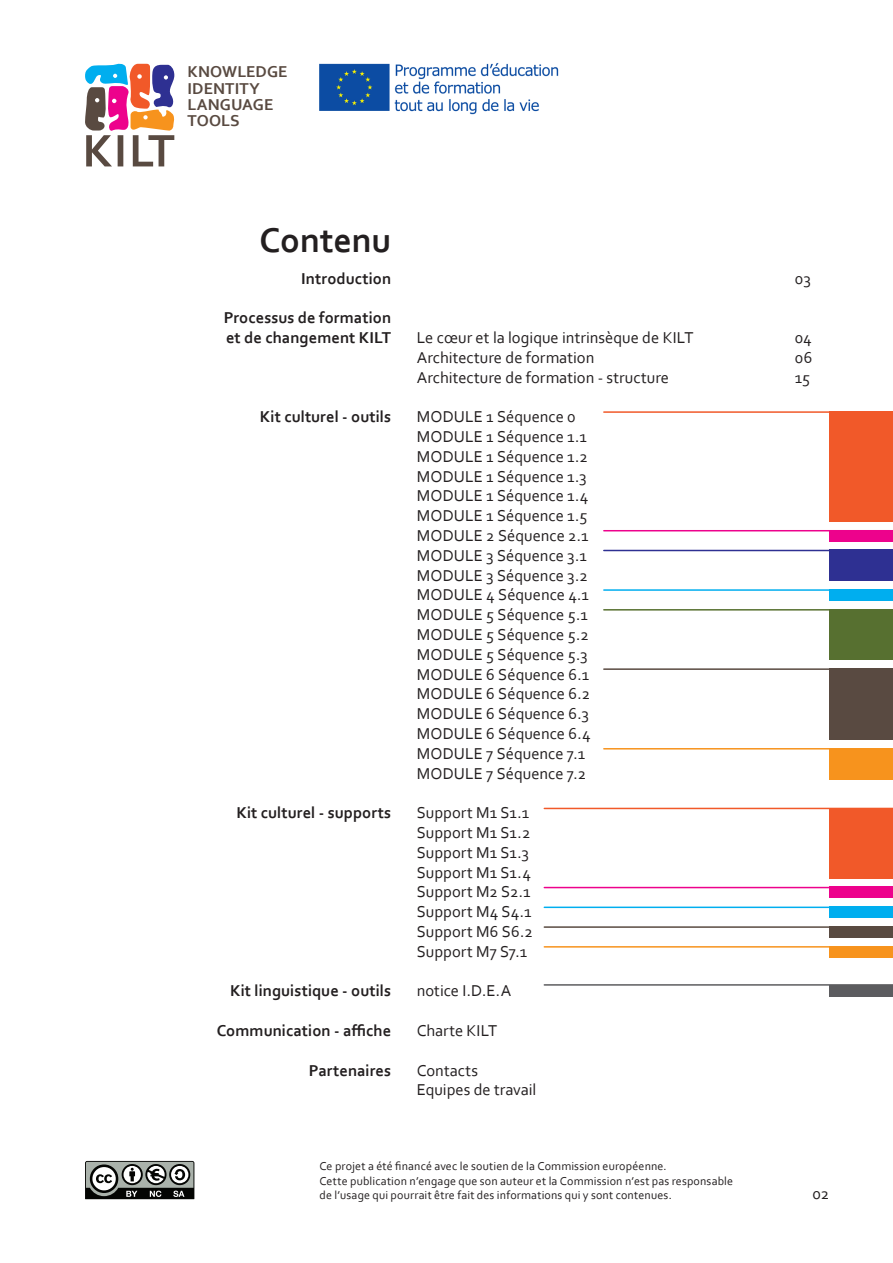
<style>
.page{position:relative;width:893px;height:1263px;background:#fff}
.page>*{position:absolute;margin:0;border:0;box-sizing:border-box;transform-origin:0 0}
.t1{font:700 36px "Corbel";letter-spacing:-.005em;color:#231f20}
.t2{font:16.5px "Corbel";color:#231f20}
.t3{font:700 16.5px "Corbel";letter-spacing:.005em;color:#231f20}
.t4{font:700 16.5px "Corbel";letter-spacing:.005em;color:#594a41}
.t5{font:12px "Corbel";letter-spacing:.015em;color:#231f20}
</style>
<div class="page">
<svg style="left:85px;top:63px;width:90px;height:103px"></svg>
<svg style="left:85px;top:1161px;width:109px;height:38px"></svg>
<img style="left:319px;top:63px;width:240px;height:52px">
<hr style="left:604px;top:411px;width:289px;height:2px;background:#f15929">
<hr style="left:604px;top:530px;width:289px;height:1px;background:#ed028c">
<hr style="left:604px;top:550px;width:289px;height:1px;background:#2e3092">
<hr style="left:604px;top:589px;width:289px;height:2px;background:#00aeef">
<hr style="left:604px;top:609px;width:289px;height:1px;background:#577030">
<hr style="left:604px;top:668px;width:289px;height:2px;background:#594a41">
<hr style="left:604px;top:748px;width:289px;height:1px;background:#f7931d">
<hr style="left:544px;top:808px;width:349px;height:1px;background:#f15929">
<hr style="left:544px;top:887px;width:349px;height:1px;background:#ed028c">
<hr style="left:544px;top:906px;width:349px;height:2px;background:#00aeef">
<hr style="left:544px;top:926px;width:349px;height:2px;background:#594a41">
<hr style="left:544px;top:946px;width:349px;height:1px;background:#f7931d">
<hr style="left:544px;top:984px;width:349px;height:2px;background:#5c5c5f">
<div style="left:829px;top:808px;width:64px;height:70px;background:#f15929"></div>
<div style="left:829px;top:550px;width:64px;height:31px;background:#2e3092"></div>
<div style="left:829px;top:748px;width:64px;height:31px;background:#f7931d"></div>
<div style="left:829px;top:946px;width:64px;height:11px;background:#f7931d"></div>
<div style="left:829px;top:986px;width:64px;height:11px;background:#5c5c5f"></div>
<div style="left:829px;top:589px;width:64px;height:11px;background:#00aeef"></div>
<div style="left:829px;top:906px;width:64px;height:12px;background:#00aeef"></div>
<div style="left:829px;top:530px;width:64px;height:11px;background:#ed028c"></div>
<div style="left:829px;top:411px;width:64px;height:110px;background:#f15929"></div>
<div style="left:829px;top:887px;width:64px;height:11px;background:#ed028c"></div>
<div style="left:829px;top:668px;width:64px;height:71px;background:#594a41"></div>
<div style="left:829px;top:926px;width:64px;height:11px;background:#594a41"></div>
<div style="left:829px;top:609px;width:64px;height:51px;background:#577030"></div>
<p class="t4" style="left:188px;top:62px;width:102px">KNOWLEDGE</p>
<p class="t4" style="left:188px;top:78px;width:74px">IDENTITY</p>
<p class="t4" style="left:188px;top:94px;width:87px">LANGUAGE</p>
<p class="t4" style="left:188px;top:111px;width:54px">TOOLS</p>
<p class="t1" style="left:260px;top:218px;width:133px">Contenu</p>
<p class="t3" style="left:301px;top:268px;width:91px">Introduction</p>
<p class="t3" style="left:224px;top:307px;width:169px">Processus de formation</p>
<p class="t3" style="left:226px;top:327px;width:167px">et de changement KILT</p>
<p class="t3" style="left:260px;top:406px;width:133px">Kit culturel - outils</p>
<p class="t3" style="left:236px;top:802px;width:156px">Kit culturel - supports</p>
<p class="t3" style="left:230px;top:981px;width:163px">Kit linguistique - outils</p>
<p class="t3" style="left:217px;top:1020px;width:176px">Communication - affiche</p>
<p class="t3" style="left:309px;top:1060px;width:84px">Partenaires</p>
<p class="t2" style="left:795px;top:268px;width:18px">03</p>
<p class="t2" style="left:417px;top:327px;width:278px">Le cœur et la logique intrinsèque de KILT</p>
<p class="t2" style="left:795px;top:327px;width:19px">04</p>
<p class="t2" style="left:417px;top:347px;width:179px">Architecture de formation</p>
<p class="t2" style="left:795px;top:347px;width:19px">06</p>
<p class="t2" style="left:417px;top:367px;width:254px">Architecture de formation - structure</p>
<p class="t2" style="left:795px;top:367px;width:17px">15</p>
<p class="t2" style="left:417px;top:406px;width:160px">MODULE 1 Séquence 0</p>
<p class="t2" style="left:417px;top:426px;width:172px">MODULE 1 Séquence 1.1</p>
<p class="t2" style="left:417px;top:446px;width:173px">MODULE 1 Séquence 1.2</p>
<p class="t2" style="left:417px;top:466px;width:171px">MODULE 1 Séquence 1.3</p>
<p class="t2" style="left:417px;top:486px;width:173px">MODULE 1 Séquence 1.4</p>
<p class="t2" style="left:417px;top:505px;width:172px">MODULE 1 Séquence 1.5</p>
<p class="t2" style="left:417px;top:525px;width:173px">MODULE 2 Séquence 2.1</p>
<p class="t2" style="left:417px;top:545px;width:172px">MODULE 3 Séquence 3.1</p>
<p class="t2" style="left:417px;top:565px;width:173px">MODULE 3 Séquence 3.2</p>
<p class="t2" style="left:417px;top:585px;width:174px">MODULE 4 Séquence 4.1</p>
<p class="t2" style="left:417px;top:604px;width:172px">MODULE 5 Séquence 5.1</p>
<p class="t2" style="left:417px;top:624px;width:174px">MODULE 5 Séquence 5.2</p>
<p class="t2" style="left:417px;top:644px;width:172px">MODULE 5 Séquence 5.3</p>
<p class="t2" style="left:417px;top:664px;width:174px">MODULE 6 Séquence 6.1</p>
<p class="t2" style="left:417px;top:684px;width:175px">MODULE 6 Séquence 6.2</p>
<p class="t2" style="left:417px;top:703px;width:174px">MODULE 6 Séquence 6.3</p>
<p class="t2" style="left:417px;top:723px;width:175px">MODULE 6 Séquence 6.4</p>
<p class="t2" style="left:417px;top:743px;width:170px">MODULE 7 Séquence 7.1</p>
<p class="t2" style="left:417px;top:763px;width:171px">MODULE 7 Séquence 7.2</p>
<p class="t2" style="left:417px;top:802px;width:114px">Support M1 S1.1</p>
<p class="t2" style="left:417px;top:822px;width:115px">Support M1 S1.2</p>
<p class="t2" style="left:417px;top:842px;width:114px">Support M1 S1.3</p>
<p class="t2" style="left:417px;top:862px;width:116px">Support M1 S1.4</p>
<p class="t2" style="left:417px;top:882px;width:115px">Support M2 S2.1</p>
<p class="t2" style="left:417px;top:901px;width:116px">Support M4 S4.1</p>
<p class="t2" style="left:417px;top:921px;width:118px">Support M6 S6.2</p>
<p class="t2" style="left:417px;top:941px;width:112px">Support M7 S7.1</p>
<p class="t2" style="left:417px;top:981px;width:96px">notice I.D.E.A</p>
<p class="t2" style="left:417px;top:1020px;width:82px">Charte KILT</p>
<p class="t2" style="left:417px;top:1060px;width:63px">Contacts</p>
<p class="t2" style="left:417px;top:1080px;width:121px">Equipes de travail</p>
<p class="t5" style="left:319px;top:1159px;width:349px">Ce projet a été financé avec le soutien de la Commission européenne.</p>
<p class="t5" style="left:319px;top:1173px;width:415px">Cette publication n’engage que son auteur et la Commission n’est pas responsable</p>
<p class="t5" style="left:319px;top:1187px;width:354px">de l’usage qui pourrait être fait des informations qui y sont contenues.</p>
<p class="t2" style="left:812px;top:1183px;width:18px">02</p>
</div>
